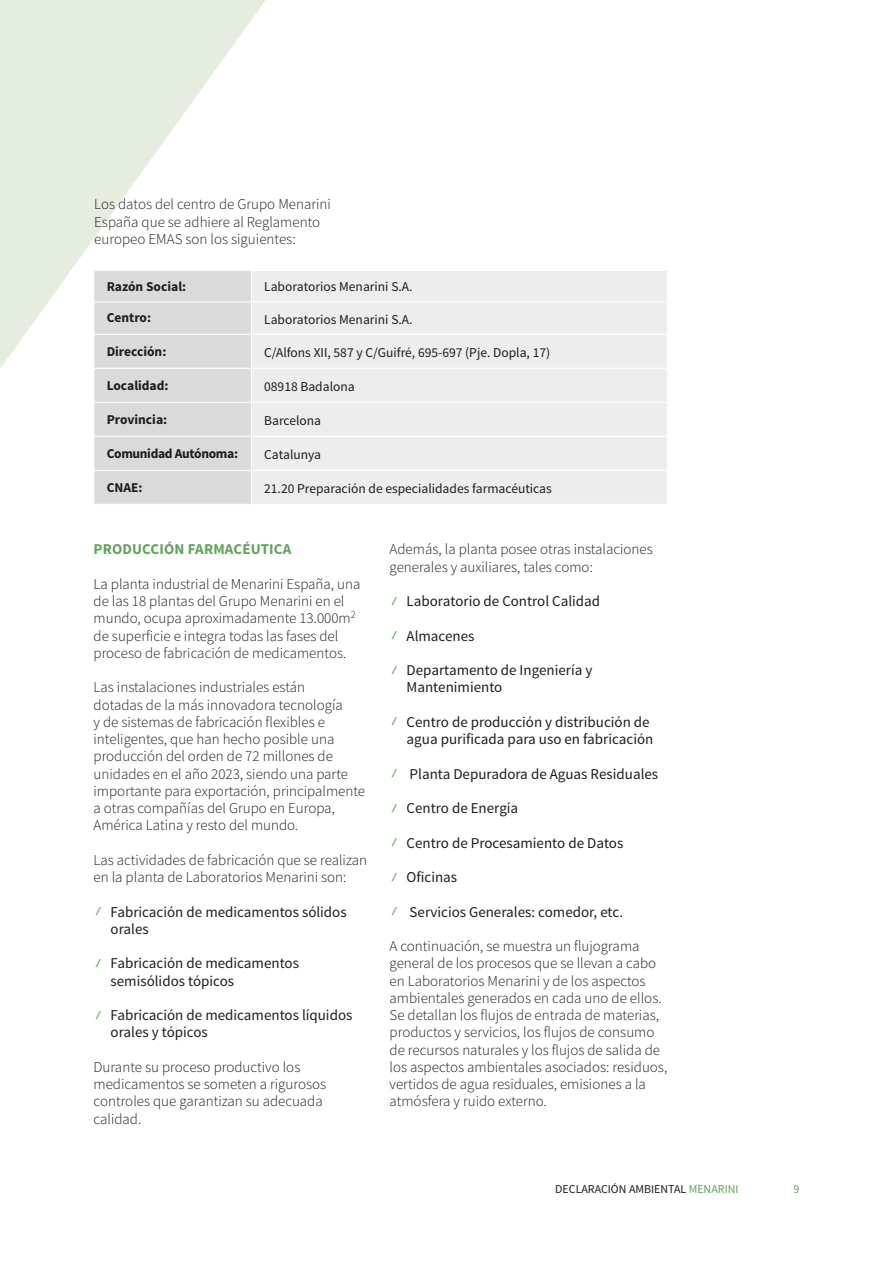
<style>
.page{position:relative;width:893px;height:1263px;background:#fff}
.page>*{position:absolute;margin:0;border:0;box-sizing:border-box;transform-origin:0 0}
.t1{font:15px/17.2px "Source Sans Variable";color:#1d1d1b}
.t2{font:15px/17.2px "Source Sans Pro";color:#1d1d1b}
.t3{font:700 15px "Source Sans Pro";letter-spacing:.01em;color:#61a45c}
.t4{font:13.5px "Source Sans Pro";color:#1d1d1b}
.t5{font:700 13.5px "Source Sans Pro";color:#1d1d1b}
.t6{font:700 13.5px "Source Sans Pro";letter-spacing:-.025em;color:#1d1d1b}
.t7{font:12px "Source Sans Pro";color:#1d1d1b}
.t8{font:12px "Source Sans Pro";color:#61a45c}
.s1{font-weight:900;font-size:12px;color:#61a45c}
.s2{color:#61a45c}
</style>
<div class="page">
<svg style="left:0;top:0;width:266px;height:369px;fill:#e5ede0"></svg>
<div style="left:95px;top:271px;width:156px;height:233px;background:#dadada"></div>
<div style="left:252px;top:271px;width:415px;height:233px;background:#ededed"></div>
<hr style="left:251px;top:271px;width:1px;height:31px;background:#fff">
<hr style="left:251px;top:302px;width:1px;height:32px;background:#fff">
<hr style="left:94px;top:270px;width:157px;height:1px;background:#fff">
<hr style="left:94px;top:271px;width:1px;height:31px;background:#fff">
<hr style="left:251px;top:270px;width:417px;height:1px;background:#fff">
<hr style="left:94px;top:335px;width:1px;height:33px;background:#fff">
<hr style="left:251px;top:335px;width:1px;height:33px;background:#fff">
<hr style="left:94px;top:302px;width:157px;height:1px;background:#fff">
<hr style="left:94px;top:302px;width:1px;height:32px;background:#fff">
<hr style="left:251px;top:302px;width:417px;height:1px;background:#fff">
<hr style="left:94px;top:334px;width:157px;height:1px;background:#fff">
<hr style="left:251px;top:334px;width:417px;height:1px;background:#fff">
<hr style="left:94px;top:368px;width:157px;height:1px;background:#fff">
<hr style="left:251px;top:368px;width:417px;height:1px;background:#fff">
<hr style="left:94px;top:402px;width:157px;height:1px;background:#fff">
<hr style="left:251px;top:402px;width:417px;height:1px;background:#fff">
<hr style="left:94px;top:436px;width:157px;height:1px;background:#fff">
<hr style="left:251px;top:436px;width:417px;height:1px;background:#fff">
<hr style="left:94px;top:470px;width:157px;height:1px;background:#fff">
<hr style="left:251px;top:470px;width:417px;height:1px;background:#fff">
<p class="t1" style="left:94px;top:196px;width:238px">Los datos del centro de Grupo Menarini<br>España que se adhiere al Reglamento europeo EMAS son los siguientes:</p>
<p class="t5" style="left:107px;top:278px;width:81px">Razón Social:</p>
<p class="t4" style="left:264px;top:278px;width:150px">Laboratorios Menarini S.A.</p>
<p class="t5" style="left:107px;top:309px;width:46px">Centro:</p>
<p class="t4" style="left:264px;top:311px;width:150px">Laboratorios Menarini S.A.</p>
<p class="t5" style="left:107px;top:343px;width:61px">Dirección:</p>
<p class="t4" style="left:264px;top:344px;width:287px">C/Alfons XII, 587 y C/Guifré, 695-697 (Pje. Dopla, 17)</p>
<p class="t5" style="left:107px;top:377px;width:63px">Localidad:</p>
<p class="t4" style="left:264px;top:378px;width:92px">08918 Badalona</p>
<p class="t5" style="left:107px;top:411px;width:62px">Provincia:</p>
<p class="t4" style="left:264px;top:413px;width:58px">Barcelona</p>
<p class="t6" style="left:107px;top:445px;width:133px">Comunidad Autónoma:</p>
<p class="t4" style="left:264px;top:447px;width:58px">Catalunya</p>
<p class="t5" style="left:107px;top:479px;width:37px">CNAE:</p>
<p class="t4" style="left:264px;top:481px;width:289px">21.20 Preparación de especialidades farmacéuticas</p>
<p class="t3" style="left:94px;top:540px;width:199px">PRODUCCIÓN FARMACÉUTICA</p>
<p class="t1" style="left:94px;top:575px;width:268px">La planta industrial de Menarini España, una de las 18 plantas del Grupo Menarini en el mundo, ocupa aproximadamente 13.000m<sup>2 </sup>de superficie e integra todas las fases del proceso de fabricación de medicamentos.</p>
<p class="t1" style="left:94px;top:679px;width:273px">Las instalaciones industriales están<br>dotadas de la más innovadora tecnología<br>y de sistemas de fabricación flexibles e inteligentes, que han hecho posible una producción del orden de 72 millones de unidades en el año 2023, siendo una parte importante para exportación, principalmente a otras compañías del Grupo en Europa, América Latina y resto del mundo.</p>
<p class="t1" style="left:94px;top:851px;width:275px">Las actividades de fabricación que se realizan en la planta de Laboratorios Menarini son:</p>
<p class="t2" style="left:111px;top:903px;width:238px;text-indent:-13px"><span class="s1">⁄</span> Fabricación de medicamentos sólidos orales</p>
<p class="t2" style="left:111px;top:955px;width:190px;text-indent:-13px"><span class="s1">⁄</span> Fabricación de medicamentos semisólidos tópicos</p>
<p class="t2" style="left:111px;top:1007px;width:243px;text-indent:-13px"><span class="s1">⁄</span> Fabricación de medicamentos líquidos orales y tópicos</p>
<p class="t1" style="left:94px;top:1058px;width:234px">Durante su proceso productivo los medicamentos se someten a rigurosos controles que garantizan su adecuada calidad.</p>
<p class="t1" style="left:390px;top:541px;width:265px">Además, la planta posee otras instalaciones generales y auxiliares, tales como:</p>
<p class="t2" style="left:394px;top:593px;width:208px"><span class="s1">⁄</span> Laboratorio de Control Calidad</p>
<p class="t2" style="left:394px;top:627px;width:82px"><span class="s1">⁄</span> Almacenes</p>
<p class="t2" style="left:407px;top:662px;width:187px;text-indent:-13px"><span class="s1">⁄</span> Departamento de Ingeniería y<br>Mantenimiento</p>
<p class="t2" style="left:394px;top:713px;width:261px;text-align:right"><span class="s1">⁄</span> Centro de producción y distribución de agua purificada para uso en fabricación</p>
<p class="t2" style="left:394px;top:765px;width:266px"><span class="s1">⁄</span> Planta Depuradora de Aguas Residuales</p>
<p class="t2" style="left:394px;top:800px;width:126px"><span class="s1">⁄</span> Centro de Energía</p>
<p class="t2" style="left:394px;top:834px;width:231px"><span class="s1">⁄</span> Centro de Procesamiento de Datos</p>
<p class="t2" style="left:394px;top:869px;width:65px"><span class="s1">⁄</span> Oficinas</p>
<p class="t2" style="left:394px;top:903px;width:231px"><span class="s1">⁄</span> Servicios Generales: comedor, etc.</p>
<p class="t1" style="left:390px;top:938px;width:279px">A continuación, se muestra un flujograma general de los procesos que se llevan a cabo en Laboratorios Menarini y de los aspectos ambientales generados en cada uno de ellos.<br>Se detallan los flujos de entrada de materias, productos y servicios, los flujos de consumo de recursos naturales y los flujos de salida de los aspectos ambientales asociados: residuos, vertidos de agua residuales, emisiones a la atmósfera y ruido externo.</p>
<p class="t7" style="left:555px;top:1181px;width:185px">DECLARACIÓN AMBIENTAL <span class="s2">MENARINI</span></p>
<p class="t8" style="left:793px;top:1182px;width:7px">9</p>
</div>
